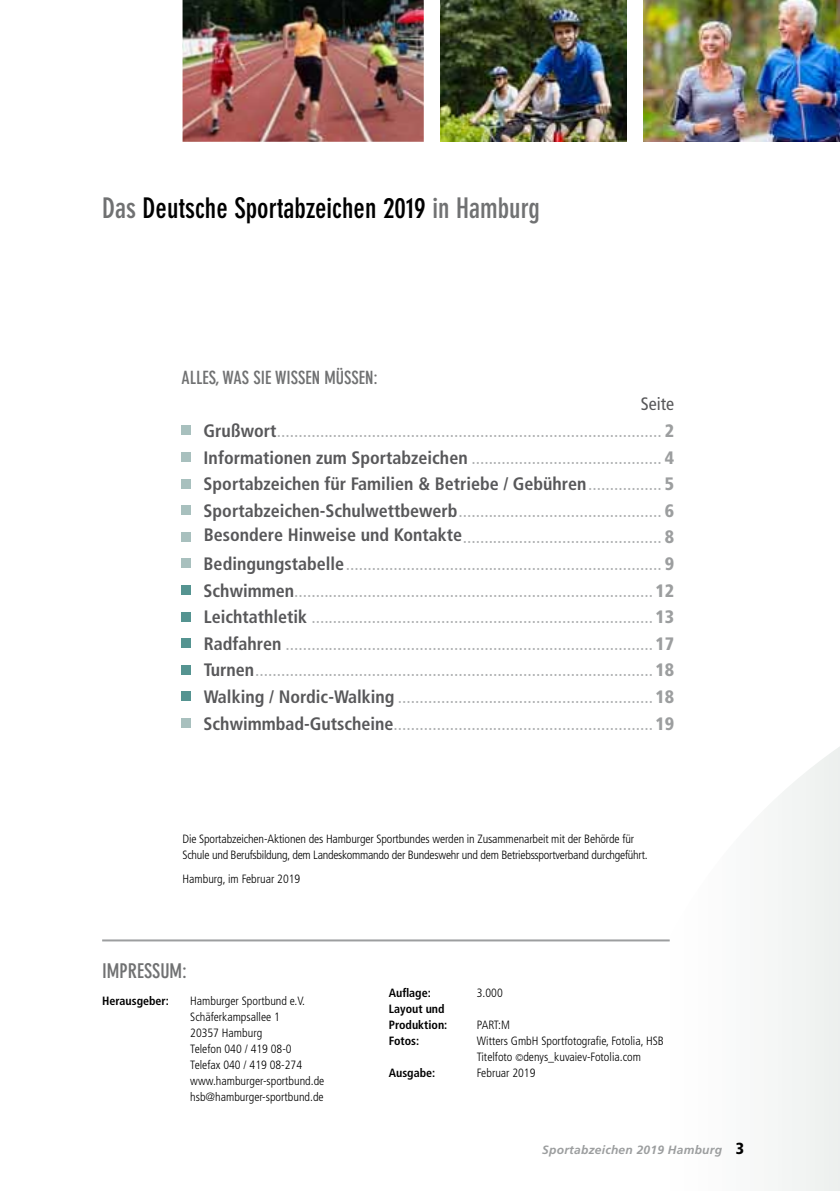
<style>
.page{position:relative;width:840px;height:1191px;background:#fff}
.page>*{position:absolute;margin:0;border:0;box-sizing:border-box;transform-origin:0 0}
.t1{font:700 condensed 28px "DIN Neuzeit Grotesk";color:#000}
.t2{font:700 condensed 20px "DIN Neuzeit Grotesk";color:#707172}
.t3{font:condensed 18px/26.6px "Frutiger";color:#b1b3b4;text-align:justify}
.t4{font:700 condensed 18px "DIN Neuzeit Grotesk";color:#707172}
.t5{font:300 condensed 12px/16px "Frutiger";color:#000}
.t6{font:300 condensed 12px/16px "Frutiger";letter-spacing:-.02em;color:#000}
.t7{font:700 condensed 12px/16px "Frutiger";color:#000}
.t8{font:italic 700 12px "Frutiger";letter-spacing:.02em;color:#9c9e9f}
.s1{color:#707172}
.s2{font-weight:700;color:#58585a}
.s3{font-weight:900;color:#9c9e9f}
.s4{font-size:10px}
.s5{font-weight:900;font-style:normal;font-stretch:condensed;font-size:16px;color:#000}
</style>
<div class="page">
<svg style="left:618px;top:747px;width:221px;height:444px"></svg>
<div style="left:181px;top:426px;width:10px;height:9px;background:#a8c0be"></div>
<div style="left:181px;top:452px;width:10px;height:9px;background:#a8c0be"></div>
<div style="left:181px;top:479px;width:10px;height:9px;background:#a8c0be"></div>
<div style="left:181px;top:505px;width:10px;height:10px;background:#a8c0be"></div>
<div style="left:181px;top:532px;width:10px;height:9px;background:#a8c0be"></div>
<div style="left:181px;top:559px;width:10px;height:9px;background:#a8c0be"></div>
<div style="left:181px;top:585px;width:10px;height:9px;background:#559491"></div>
<div style="left:181px;top:612px;width:10px;height:9px;background:#559491"></div>
<div style="left:181px;top:638px;width:10px;height:10px;background:#559491"></div>
<div style="left:181px;top:665px;width:10px;height:9px;background:#559491"></div>
<div style="left:181px;top:692px;width:10px;height:9px;background:#559491"></div>
<div style="left:181px;top:718px;width:10px;height:9px;background:#a8c0be"></div>
<hr style="left:102px;top:939px;width:567px;height:2px;background:#9c9e9f">
<img style="left:182px;top:0;width:241px;height:142px">
<img style="left:440px;top:0;width:186px;height:141px">
<img style="left:643px;top:0;width:196px;height:142px">
<h1 class="t1" style="left:102px;top:192px;width:439px"><span class="s1">Das</span> Deutsche Sportabzeichen 2019 <span class="s1">in Hamburg</span></h1>
<p class="t4" style="left:181px;top:367px;width:197px">ALLES, WAS SIE WISSEN MÜSSEN:</p>
<p class="t3" style="left:203px;top:417px;width:472px"><span class="s2">Grußwort</span>......................................................................................... <span class="s3">2<br></span><span class="s2">Informationen zum Sportabzeichen</span> ............................................ <span class="s3">4<br></span><span class="s2">Sportabzeichen für Familien &amp; Betriebe / Gebühren</span>................. <span class="s3">5<br></span><span class="s2">Sportabzeichen-Schulwettbewerb</span>............................................... <span class="s3">6<br></span><span class="s2">Besondere Hinweise und Kontakte</span>.............................................. <span class="s3">8<br></span><span class="s2">Bedingungstabelle</span>......................................................................... <span class="s3">9<br></span><span class="s2">Schwimmen</span>................................................................................... <span class="s3">12<br></span><span class="s2">Leichtathletik</span> ............................................................................... <span class="s3">13<br></span><span class="s2">Radfahren</span> ..................................................................................... <span class="s3">17<br></span><span class="s2">Turnen</span>............................................................................................ <span class="s3">18<br></span><span class="s2">Walking / Nordic-Walking</span> ........................................................... <span class="s3">18<br></span><span class="s2">Schwimmbad-Gutscheine</span>............................................................ <span class="s3">19</span></p>
<p class="t6" style="left:182px;top:830px;width:466px">Die Sportabzeichen-Aktionen des Hamburger Sportbundes werden in Zusammenarbeit mit der Behörde für<br>Schule und Berufsbildung, dem Landeskommando der Bundeswehr und dem Betriebssportverband durchgeführt.</p>
<p class="t5" style="left:182px;top:870px;width:119px">Hamburg, im Februar 2019</p>
<p class="t2" style="left:102px;top:958px;width:86px">Impressum:</p>
<p class="t7" style="left:102px;top:992px;width:68px">Herausgeber:</p>
<p class="t5" style="left:190px;top:993px;width:136px">Hamburger Sportbund e.V.<br>Schäferkampsallee 1<br>20357 Hamburg<br>Telefon 040 / 419 08-0<br>Telefax 040 / 419 08-274 www.hamburger-sportbund.de hsb@hamburger-sportbund.de</p>
<p class="t7" style="left:388px;top:985px;width:44px">Auflage:</p>
<p class="t5" style="left:476px;top:985px;width:27px">3.000</p>
<p class="t7" style="left:388px;top:1001px;width:60px">Layout und<br>Produktion:</p>
<p class="t5" style="left:476px;top:1017px;width:35px">PART:M</p>
<p class="t7" style="left:388px;top:1033px;width:32px">Fotos:</p>
<p class="t5" style="left:476px;top:1033px;width:188px">Witters GmbH Sportfotografie, Fotolia, HSB<br>Titelfoto <span class="s4">©</span>denys_kuvaiev-Fotolia.com</p>
<p class="t7" style="left:388px;top:1065px;width:48px">Ausgabe:</p>
<p class="t5" style="left:476px;top:1065px;width:60px">Februar 2019</p>
<p class="t8" style="left:542px;top:1143px;width:203px">Sportabzeichen 2019 Hamburg <span class="s5">3</span></p>
</div>
